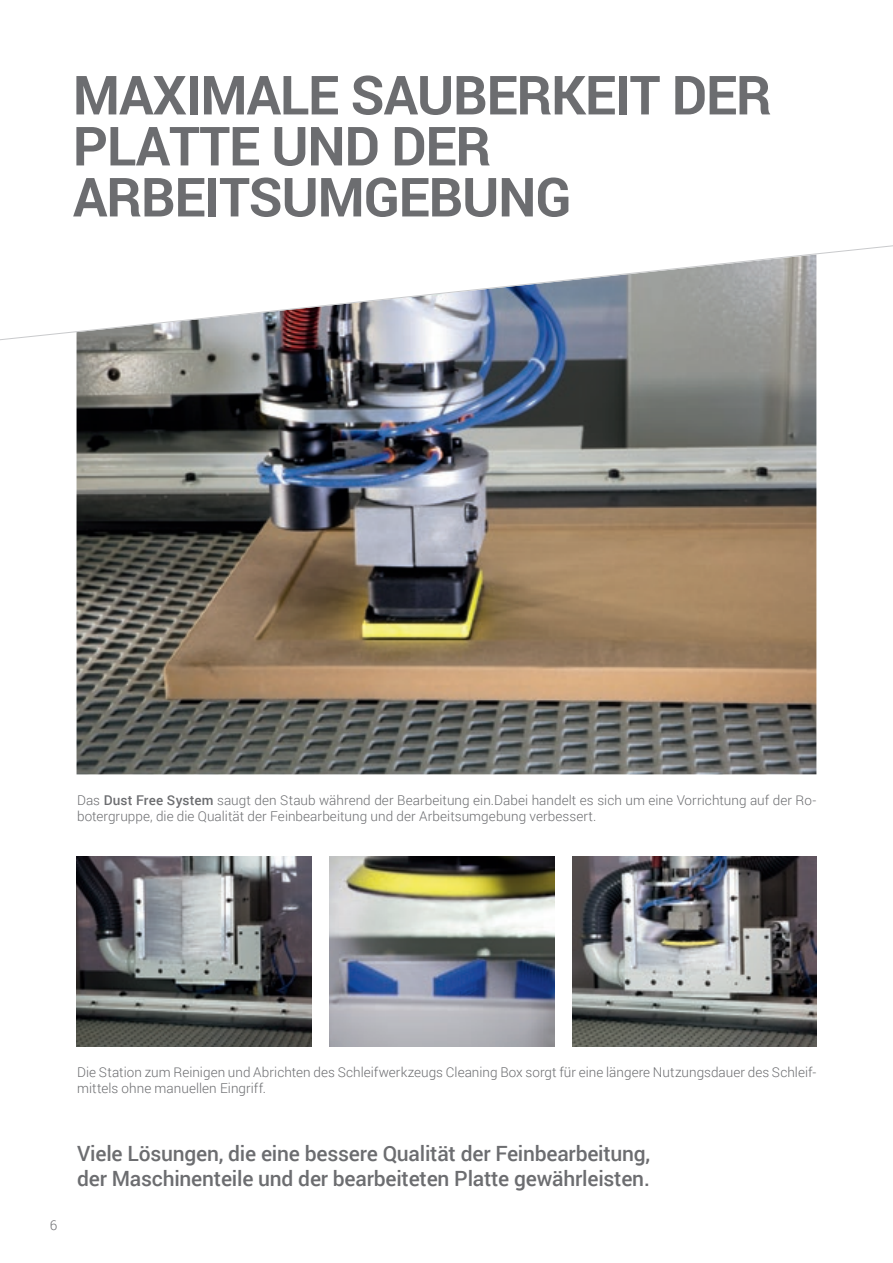
<style>
.page{position:relative;width:893px;height:1263px;background:#fff}
.page>*{position:absolute;margin:0;border:0;box-sizing:border-box;transform-origin:0 0}
._1_TITOLO_GRIGIO{font:700 54px/51px "Roboto";letter-spacing:-.02em;color:#6c6d70}
.t1{font:500 21px/25.2px "Roboto";letter-spacing:-.01em;color:#6c6d70}
.t2{font:300 13.5px/16.2px "Roboto";letter-spacing:.005em;color:#6c6d70}
.s1{font-weight:500}
</style>
<div class="page">
<img style="left:77px;top:342px;width:739px;height:432px">
<svg style="left:0;top:245px;width:893px;height:97px"></svg>
<img style="left:573px;top:857px;width:243px;height:189px">
<img style="left:77px;top:857px;width:234px;height:189px">
<img style="left:329px;top:857px;width:226px;height:189px">
<p class="_1_TITOLO_GRIGIO" style="left:73px;top:68px;width:700px">MAXIMALE SAUBERKEIT DER</p>
<p class="_1_TITOLO_GRIGIO" style="left:73px;top:119px;width:500px">PLATTE UND DER<br>ARBEITSUMGEBUNG</p>
<p class="t2" style="left:77px;top:792px;width:741px">Das <span class="s1">Dust Free System</span> saugt den Staub während der Bearbeitung ein.Dabei handelt es sich um eine Vorrichtung auf der Ro&shy;botergruppe, die die Qualität der Feinbearbeitung und der Arbeitsumgebung verbessert.</p>
<p class="t2" style="left:50px;top:1216px;width:9px">6</p>
<p class="t2" style="left:77px;top:1064px;width:741px">Die Station zum Reinigen und Abrichten des Schleifwerkzeugs Cleaning Box sorgt für eine längere Nutzungsdauer des Schleif&shy;mittels ohne manuellen Eingriff.</p>
<p class="t1" style="left:77px;top:1140px;width:575px">Viele Lösungen, die eine bessere Qualität der Feinbearbeitung, der Maschinenteile und der bearbeiteten Platte gewährleisten.</p>
</div>
